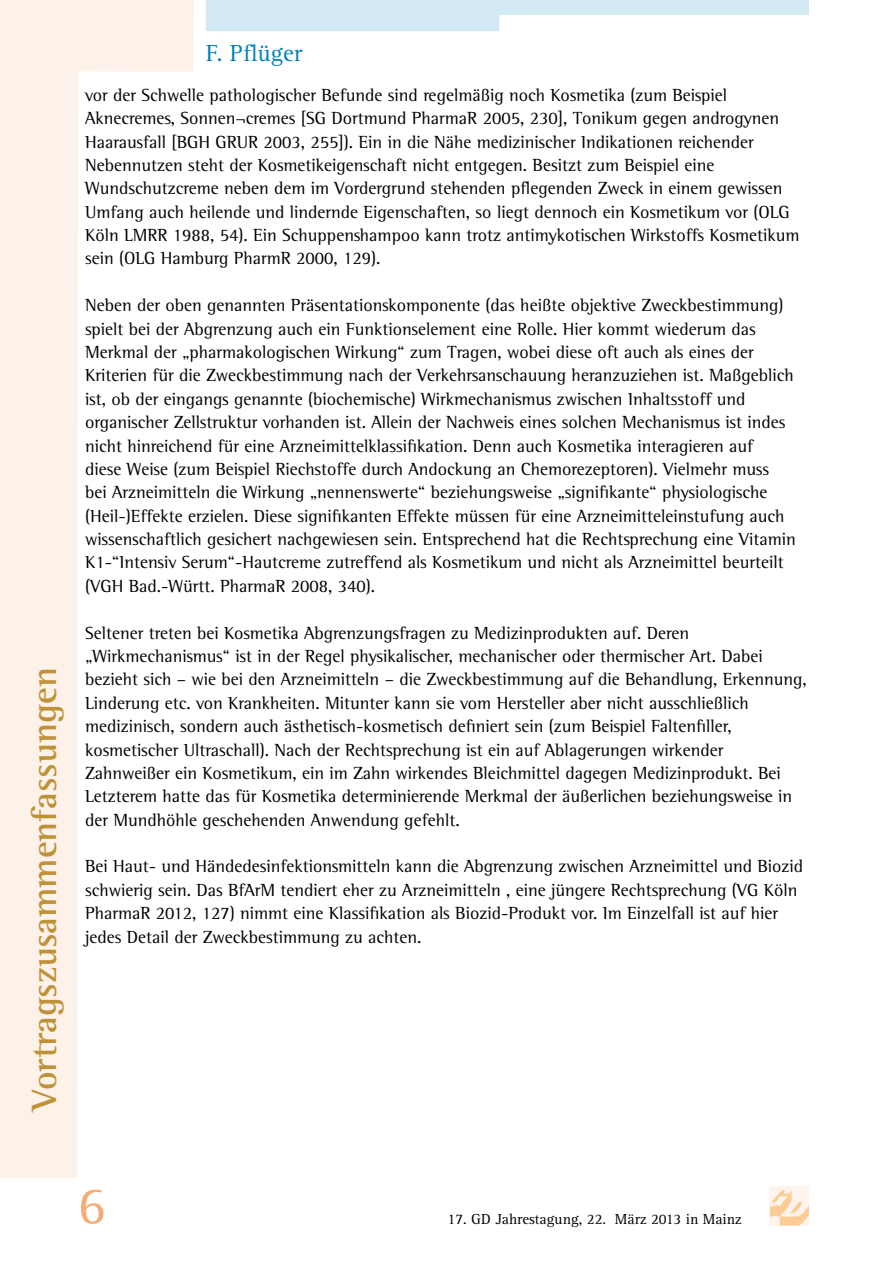
<style>
.page{position:relative;width:893px;height:1263px;background:#fff}
.page>*{position:absolute;margin:0;border:0;box-sizing:border-box;transform-origin:0 0}
.t1{font:54px "Agfa Rotis Serif";color:#f5ac75}
.t2{font:700 36px "Agfa Rotis Semi Serif";color:#bf9237}
.t3{font:24px "Agfa Rotis Serif";color:#0082b8}
.t4{font:18px/23.4px "Agfa Rotis Semi Serif";color:#000}
.t5{font:15px "Agfa Rotis Serif";color:#000}
</style>
<div class="page">
<div style="left:770px;top:1186px;width:39px;height:39px;background:#fef4eb"></div>
<svg style="left:770px;top:1190px;width:39px;height:35px"></svg>
<svg style="left:0;top:0;width:194px;height:1178px"></svg>
<div style="left:0;top:0;width:193px;height:17px;background:#fcf2ea"></div>
<svg style="left:206px;top:0;width:603px;height:31px"></svg>
<h2 class="t2" style="left:23px;top:1111px;width:445px;rotate:-90deg">Vortragszusammenfassungen</h2>
<h3 class="t3" style="left:206px;top:40px;width:98px">F. Pflüger</h3>
<p class="t4" style="left:85px;top:83px;width:716px">vor der Schwelle pathologischer Befunde sind regelmäßig noch Kosmetika (zum Beispiel Aknecremes, Sonnen¬cremes [SG Dortmund PharmaR 2005, 230], Tonikum gegen androgynen Haarausfall [BGH GRUR 2003, 255]). Ein in die Nähe medizinischer Indikationen reichender Nebennutzen steht der Kosmetikeigenschaft nicht entgegen. Besitzt zum Beispiel eine Wundschutzcreme neben dem im Vordergrund stehenden pflegenden Zweck in einem gewissen Umfang auch heilende und lindernde Eigenschaften, so liegt dennoch ein Kosmetikum vor (OLG Köln LMRR 1988, 54). Ein Schuppenshampoo kann trotz antimykotischen Wirkstoffs Kosmetikum sein (OLG Hamburg PharmR 2000, 129).</p>
<p class="t4" style="left:85px;top:293px;width:712px">Neben der oben genannten Präsentationskomponente (das heißte objektive Zweckbestimmung) spielt bei der Abgrenzung auch ein Funktionselement eine Rolle. Hier kommt wiederum das Merkmal der „pharmakologischen Wirkung“ zum Tragen, wobei diese oft auch als eines der Kriterien für die Zweckbestimmung nach der Verkehrsanschauung heranzuziehen ist. Maßgeblich ist, ob der eingangs genannte (biochemische) Wirkmechanismus zwischen Inhaltsstoff und organischer Zellstruktur vorhanden ist. Allein der Nachweis eines solchen Mechanismus ist indes nicht hinreichend für eine Arzneimittelklassifikation. Denn auch Kosmetika interagieren auf<br>diese Weise (zum Beispiel Riechstoffe durch Andockung an Chemorezeptoren). Vielmehr muss<br>bei Arzneimitteln die Wirkung „nennenswerte“ beziehungsweise „signifikante“ physiologische (Heil-)Effekte erzielen. Diese signifikanten Effekte müssen für eine Arzneimitteleinstufung auch wissenschaftlich gesichert nachgewiesen sein. Entsprechend hat die Rechtsprechung eine Vitamin K1-“Intensiv Serum“-Hautcreme zutreffend als Kosmetikum und nicht als Arzneimittel beurteilt (VGH Bad.-Württ. PharmaR 2008, 340).</p>
<p class="t4" style="left:85px;top:621px;width:723px">Seltener treten bei Kosmetika Abgrenzungsfragen zu Medizinprodukten auf. Deren „Wirkmechanismus“ ist in der Regel physikalischer, mechanischer oder thermischer Art. Dabei bezieht sich – wie bei den Arzneimitteln – die Zweckbestimmung auf die Behandlung, Erkennung, Linderung etc. von Krankheiten. Mitunter kann sie vom Hersteller aber nicht ausschließlich medizinisch, sondern auch ästhetisch-kosmetisch definiert sein (zum Beispiel Faltenfiller, kosmetischer Ultraschall). Nach der Rechtsprechung ist ein auf Ablagerungen wirkender Zahnweißer ein Kosmetikum, ein im Zahn wirkendes Bleichmittel dagegen Medizinprodukt. Bei Letzterem hatte das für Kosmetika determinierende Merkmal der äußerlichen beziehungsweise in der Mundhöhle geschehenden Anwendung gefehlt.</p>
<p class="t4" style="left:85px;top:855px;width:720px">Bei Haut- und Händedesinfektionsmitteln kann die Abgrenzung zwischen Arzneimittel und Biozid schwierig sein. Das BfArM tendiert eher zu Arzneimitteln , eine jüngere Rechtsprechung (VG Köln PharmaR 2012, 127) nimmt eine Klassifikation als Biozid-Produkt vor. Im Einzelfall ist auf hier jedes Detail der Zweckbestimmung zu achten.</p>
<h1 class="t1" style="left:78px;top:1175px;width:30px">6</h1>
<p class="t5" style="left:448px;top:1210px;width:296px">17. GD Jahrestagung, 22. März 2013 in Mainz</p>
</div>
